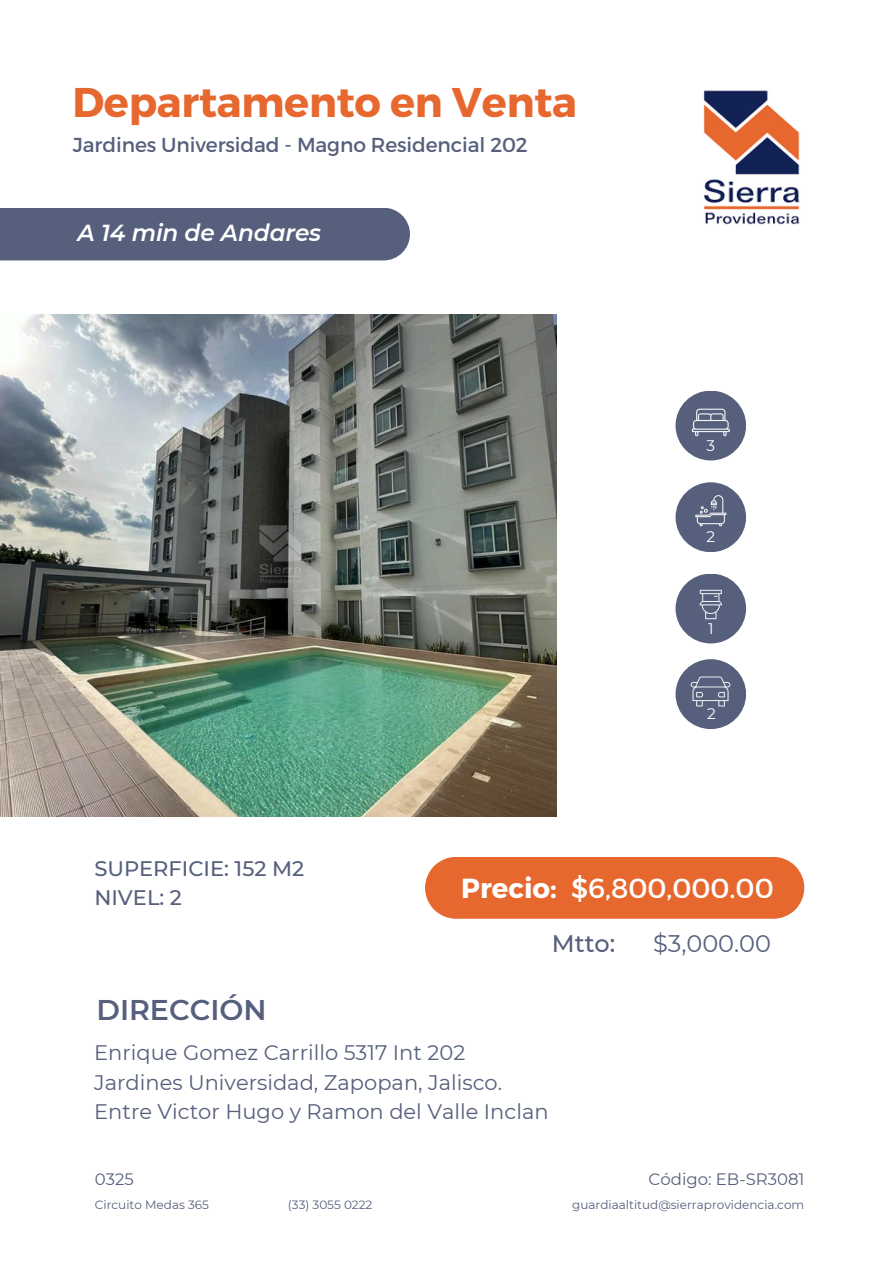
<style>
.page{position:relative;width:894px;height:1264px;background:#fff}
.page>*{position:absolute;margin:0;border:0;box-sizing:border-box;transform-origin:0 0}
.t1{font:700 41.55px "Montserrat";letter-spacing:-.005em;color:#e6682f}
.t2{font:600 28.5px "Montserrat";color:#565f7c}
.t3{font:27.6px "Montserrat";color:#fff}
.t4{font:24px "Montserrat";color:#565f7c}
.t5{font:500 24px "Montserrat";color:#565f7c}
.t6{font:italic 600 23.25px "Montserrat";letter-spacing:-.005em;color:#fff}
.t7{font:21px "Montserrat";color:#565f7c}
.t8{font:500 21px/29.2px "Montserrat";color:#565f7c}
.t9{font:20.25px "Montserrat";letter-spacing:-.005em;color:#565f7c}
.t10{font:16.5px "Montserrat";color:#565f7c}
.t11{font:15.3px "Montserrat";color:#fff}
.t12{font:12px "Montserrat";color:#565f7c}
.s1{font-weight:700}
</style>
<div class="page">
<img style="left:703px;top:90px;width:97px;height:135px">
<div style="left:425px;top:857px;width:379px;height:61px;background:#e6682f"></div>
<div style="left:0;top:208px;width:410px;height:52px;background:#565f7c"></div>
<img style="left:0;top:314px;width:556px;height:502px">
<img style="left:252px;top:519px;width:54px;height:70px">
<div style="left:675px;top:390px;width:70px;height:70px;background:#565f7c;border-radius:50%"></div>
<svg style="left:692px;top:408px;width:37px;height:28px"></svg>
<div style="left:675px;top:573px;width:70px;height:70px;background:#565f7c;border-radius:50%"></div>
<svg style="left:699px;top:590px;width:22px;height:29px"></svg>
<div style="left:675px;top:659px;width:70px;height:70px;background:#565f7c;border-radius:50%"></div>
<img style="left:690px;top:676px;width:41px;height:31px">
<div style="left:675px;top:482px;width:70px;height:70px;background:#565f7c;border-radius:50%"></div>
<svg style="left:695px;top:495px;width:31px;height:31px"></svg>
<p class="t1" style="left:72px;top:75px;width:506px">Departamento en Venta</p>
<p class="t9" style="left:73px;top:132px;width:456px">Jardines Universidad - Magno Residencial 202</p>
<p class="t6" style="left:78px;top:218px;width:245px">A 14 min de Andares</p>
<p class="t8" style="left:94px;top:854px;width:211px">SUPERFICIE: 152 M2<br>NIVEL: 2</p>
<p class="t11" style="left:706px;top:435px;width:10px">3</p>
<p class="t11" style="left:706px;top:527px;width:10px">2</p>
<h2 class="t11" style="left:707px;top:618px;width:7px">1</h2>
<p class="t11" style="left:706px;top:704px;width:10px">2</p>
<p class="t3" style="left:461px;top:870px;width:314px"><span class="s1">Precio:</span> $6,800,000.00</p>
<h5 class="t5" style="left:551px;top:929px;width:65px">Mtto:</h5>
<h5 class="t4" style="left:653px;top:929px;width:119px">$3,000.00</h5>
<p class="t2" style="left:96px;top:992px;width:172px">DIRECCIÓN</p>
<h4 class="t7" style="left:94px;top:1040px;width:372px">Enrique Gomez Carrillo 5317 Int 202</h4>
<p class="t7" style="left:94px;top:1069px;width:409px">Jardines Universidad, Zapopan, Jalisco.</p>
<p class="t7" style="left:94px;top:1098px;width:456px">Entre Victor Hugo y Ramon del Valle Inclan</p>
<p class="t10" style="left:95px;top:1169px;width:40px">0325</p>
<p class="t10" style="left:648px;top:1169px;width:157px">Código: EB-SR3081</p>
<p class="t12" style="left:95px;top:1197px;width:116px">Circuito Medas 365</p>
<h6 class="t12" style="left:288px;top:1197px;width:86px">(33) 3055 0222</h6>
<h3 class="t12" style="left:572px;top:1197px;width:233px">guardiaaltitud@sierraprovidencia.com</h3>
</div>
